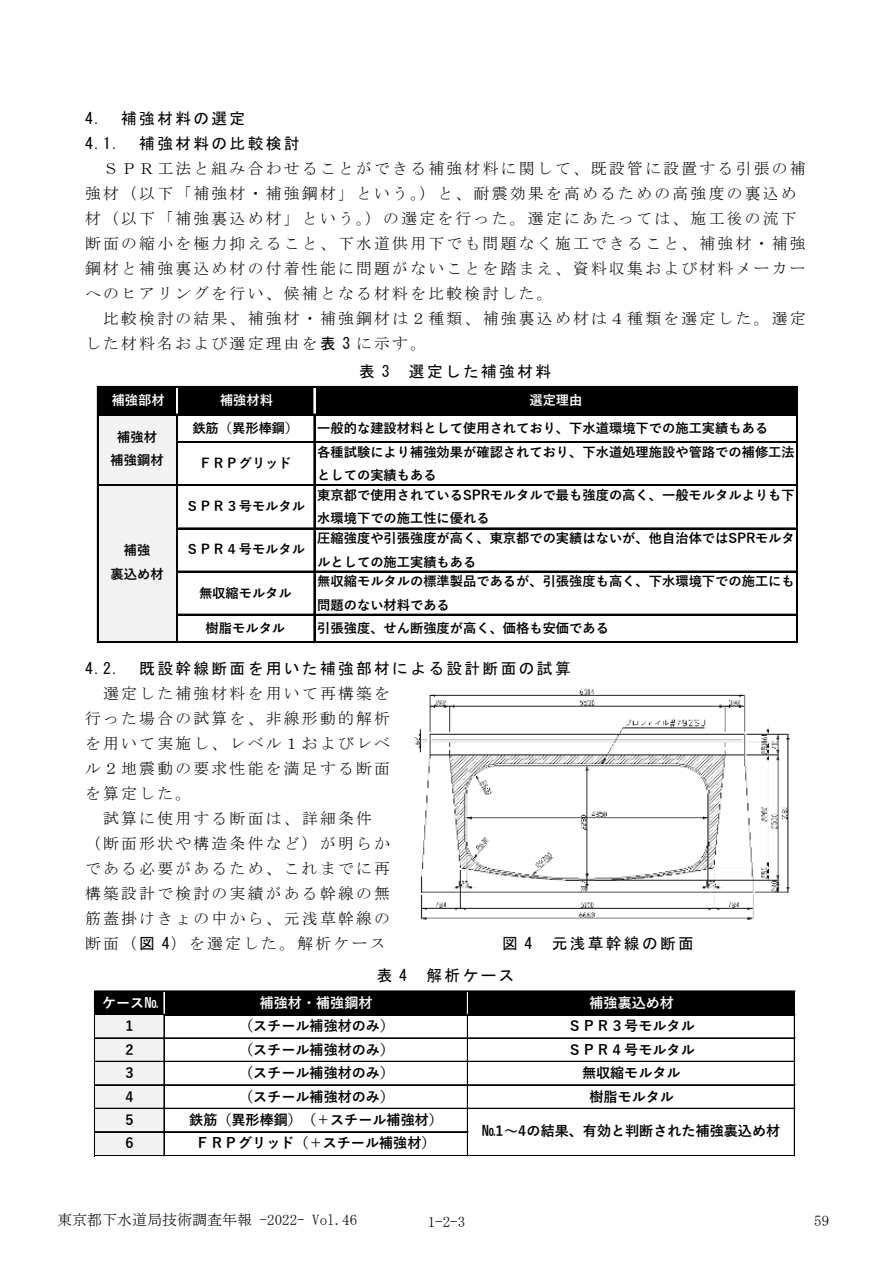
<style>
.page{position:relative;width:893px;height:1263px;background:#fff}
.page>*{position:absolute;margin:0;border:0;box-sizing:border-box;transform-origin:0 0}
.t1{font:15.75px/24.9px "MS Mincho";letter-spacing:.15em;color:#000}
.t2{font:15.75px/24.9px "MS Gothic";letter-spacing:.15em;color:#000}
.t3{font:15px "MS Mincho";color:#000}
.t4{font:700 14.1px "Yu Gothic";letter-spacing:.005em;color:#000}
.t5{font:700 14.1px "Yu Gothic";letter-spacing:.005em;color:#fff}
.t6{font:700 13.2px/23.2px "Yu Gothic";color:#000}
.t7{font:700 13.2px "Yu Gothic";color:#fff}
.s1{font-family:"MS Gothic"}
</style>
<div class="page">
<div style="left:98px;top:387px;width:700px;height:28px;background:#000"></div>
<div style="left:98px;top:414px;width:80px;height:229px;background:#f2f2f2"></div>
<svg style="left:177px;top:388px;width:1px;height:26px"></svg>
<svg style="left:314px;top:388px;width:1px;height:26px"></svg>
<hr style="left:97px;top:386px;width:1px;height:99px;background:#000">
<hr style="left:97px;top:484px;width:80px;height:1px;background:#000">
<hr style="left:97px;top:485px;width:80px;height:1px;background:#000">
<hr style="left:97px;top:486px;width:1px;height:157px;background:#000">
<hr style="left:177px;top:415px;width:1px;height:228px;background:#000">
<hr style="left:314px;top:415px;width:1px;height:228px;background:#000">
<hr style="left:797px;top:386px;width:1px;height:256px;background:#000">
<hr style="left:98px;top:386px;width:699px;height:1px;background:#000">
<hr style="left:98px;top:414px;width:699px;height:1px;background:#000">
<hr style="left:178px;top:441px;width:619px;height:1px;background:#000">
<hr style="left:178px;top:442px;width:619px;height:1px;background:#000">
<hr style="left:178px;top:484px;width:619px;height:1px;background:#000">
<hr style="left:178px;top:485px;width:619px;height:1px;background:#000">
<hr style="left:178px;top:528px;width:619px;height:1px;background:#000">
<hr style="left:178px;top:571px;width:619px;height:1px;background:#000">
<hr style="left:178px;top:614px;width:619px;height:1px;background:#000">
<hr style="left:98px;top:642px;width:700px;height:1px;background:#000">
<img style="left:414px;top:688px;width:376px;height:232px">
<div style="left:95px;top:992px;width:700px;height:23px;background:#000"></div>
<div style="left:95px;top:1014px;width:70px;height:142px;background:#f2f2f2"></div>
<svg style="left:164px;top:992px;width:1px;height:22px"></svg>
<svg style="left:467px;top:992px;width:1px;height:22px"></svg>
<hr style="left:94px;top:991px;width:1px;height:165px;background:#000">
<hr style="left:164px;top:1015px;width:1px;height:141px;background:#000">
<hr style="left:467px;top:1015px;width:1px;height:141px;background:#000">
<hr style="left:794px;top:992px;width:1px;height:164px;background:#000">
<hr style="left:95px;top:991px;width:700px;height:1px;background:#000">
<hr style="left:95px;top:1014px;width:700px;height:1px;background:#000">
<hr style="left:95px;top:1037px;width:700px;height:1px;background:#000">
<hr style="left:95px;top:1038px;width:700px;height:1px;background:#000">
<hr style="left:95px;top:1061px;width:700px;height:1px;background:#000">
<hr style="left:95px;top:1085px;width:700px;height:1px;background:#000">
<hr style="left:95px;top:1108px;width:700px;height:1px;background:#000">
<hr style="left:95px;top:1131px;width:373px;height:1px;background:#000">
<hr style="left:95px;top:1132px;width:373px;height:1px;background:#000">
<hr style="left:95px;top:1155px;width:700px;height:1px;background:#000">
<p class="t2" style="left:85px;top:106px;width:216px">4. 補強材料の選定<br>4.1. 補強材料の比較検討</p>
<p class="t1" style="left:85px;top:156px;width:722px;text-indent:18px">ＳＰＲ工法と組み合わせることができる補強材料に関して、既設管に設置する引張の補強材（以下「補強材・補強鋼材」という。）と、耐震効果を高めるための高強度の裏込め材（以下「補強裏込め材」という。）の選定を行った。選定にあたっては、施工後の流下断面の縮小を極力抑えること、下水道供用下でも問題なく施工できること、補強材・補強鋼材と補強裏込め材の付着性能に問題がないことを踏まえ、資料収集および材料メーカーへのヒアリングを行い、候補となる材料を比較検討した。</p>
<p class="t1" style="left:85px;top:306px;width:722px;text-indent:18px">比較検討の結果、補強材・補強鋼材は２種類、補強裏込め材は４種類を選定した。選定した材料名および選定理由を<span class="s1">表 3</span> に示す。</p>
<p class="t2" style="left:359px;top:359px;width:193px">表 3 選定した補強材料</p>
<p class="t7" style="left:112px;top:393px;width:55px">補強部材</p>
<p class="t7" style="left:220px;top:393px;width:55px">補強材料</p>
<p class="t7" style="left:529px;top:393px;width:55px">選定理由</p>
<p class="t6" style="left:192px;top:417px;width:108px">鉄筋（異形棒鋼）</p>
<p class="t6" style="left:317px;top:417px;width:453px">一般的な建設材料として使用されており、下水道環境下での施工実績もある</p>
<p class="t6" style="left:199px;top:452px;width:94px">ＦＲＰグリッド</p>
<p class="t6" style="left:317px;top:441px;width:479px">各種試験により補強効果が確認されており、下水道処理施設や管路での補修工法としての実績もある</p>
<p class="t6" style="left:186px;top:495px;width:121px">ＳＰＲ３号モルタル</p>
<p class="t6" style="left:317px;top:484px;width:479px">東京都で使用されているSPRモルタルで最も強度の高く、一般モルタルよりも下水環境下での施工性に優れる</p>
<p class="t6" style="left:186px;top:538px;width:121px">ＳＰＲ４号モルタル</p>
<p class="t6" style="left:317px;top:527px;width:479px">圧縮強度や引張強度が高く、東京都での実績はないが、他自治体ではSPRモルタルとしての施工実績もある</p>
<p class="t6" style="left:199px;top:581px;width:94px">無収縮モルタル</p>
<p class="t6" style="left:317px;top:570px;width:479px">無収縮モルタルの標準製品であるが、引張強度も高く、下水環境下での施工にも問題のない材料である</p>
<p class="t6" style="left:206px;top:617px;width:81px">樹脂モルタル</p>
<p class="t6" style="left:317px;top:617px;width:293px">引張強度、せん断強度が高く、価格も安価である</p>
<p class="t6" style="left:111px;top:425px;width:55px;text-align:center">補強材補強鋼材</p>
<p class="t6" style="left:111px;top:539px;width:55px;text-align:center">補強<br>裏込め材</p>
<p class="t2" style="left:85px;top:656px;width:487px">4.2. 既設幹線断面を用いた補強部材による設計断面の試算</p>
<p class="t1" style="left:85px;top:681px;width:306px;text-align:justify;text-indent:18px">選定した補強材料を用いて再構築を行った場合の試算を、非線形動的解析を用いて実施し、レベル１およびレベル２地震動の要求性能を満足する断面を算定した。</p>
<p class="t1" style="left:85px;top:806px;width:306px;text-align:center">試算に使用する断面は、詳細条件<br>（断面形状や構造条件など）が明らかである必要があるため、これまでに再構築設計で検討の実績がある幹線の無筋蓋掛けきょの中から、元浅草幹線の断面（<span class="s1">図 4</span>）を選定した。解析ケース</p>
<p class="t2" style="left:377px;top:927px;width:319px;line-height:32.2px;text-indent:125px">図 4 元浅草幹線の断面表 4 解析ケース</p>
<p class="t5" style="left:102px;top:994px;width:58px">ケース№</p>
<p class="t5" style="left:260px;top:994px;width:114px">補強材・補強鋼材</p>
<p class="t5" style="left:589px;top:994px;width:86px">補強裏込め材</p>
<p class="t4" style="left:125px;top:1018px;width:10px">1</p>
<p class="t4" style="left:239px;top:1018px;width:157px">（スチール補強材のみ）</p>
<p class="t4" style="left:568px;top:1018px;width:128px">ＳＰＲ３号モルタル</p>
<p class="t4" style="left:125px;top:1041px;width:10px">2</p>
<p class="t4" style="left:239px;top:1041px;width:157px">（スチール補強材のみ）</p>
<p class="t4" style="left:568px;top:1041px;width:128px">ＳＰＲ４号モルタル</p>
<p class="t4" style="left:125px;top:1065px;width:10px">3</p>
<p class="t4" style="left:239px;top:1065px;width:157px">（スチール補強材のみ）</p>
<p class="t4" style="left:582px;top:1065px;width:100px">無収縮モルタル</p>
<p class="t4" style="left:125px;top:1088px;width:10px">4</p>
<p class="t4" style="left:239px;top:1088px;width:157px">（スチール補強材のみ）</p>
<p class="t4" style="left:589px;top:1088px;width:86px">樹脂モルタル</p>
<p class="t4" style="left:125px;top:1112px;width:10px">5</p>
<p class="t4" style="left:189px;top:1112px;width:255px">鉄筋（異形棒鋼）（＋スチール補強材）</p>
<p class="t4" style="left:125px;top:1135px;width:10px">6</p>
<p class="t4" style="left:196px;top:1135px;width:241px">ＦＲＰグリッド（＋スチール補強材）</p>
<p class="t4" style="left:481px;top:1123px;width:300px">№1〜4の結果、有効と判断された補強裏込め材</p>
<p class="t3" style="left:57px;top:1212px;width:301px">東京都下水道局技術調査年報 -2022- Vol.46</p>
<p class="t3" style="left:428px;top:1214px;width:39px">1-2-3</p>
<p class="t3" style="left:814px;top:1213px;width:16px">59</p>
</div>
